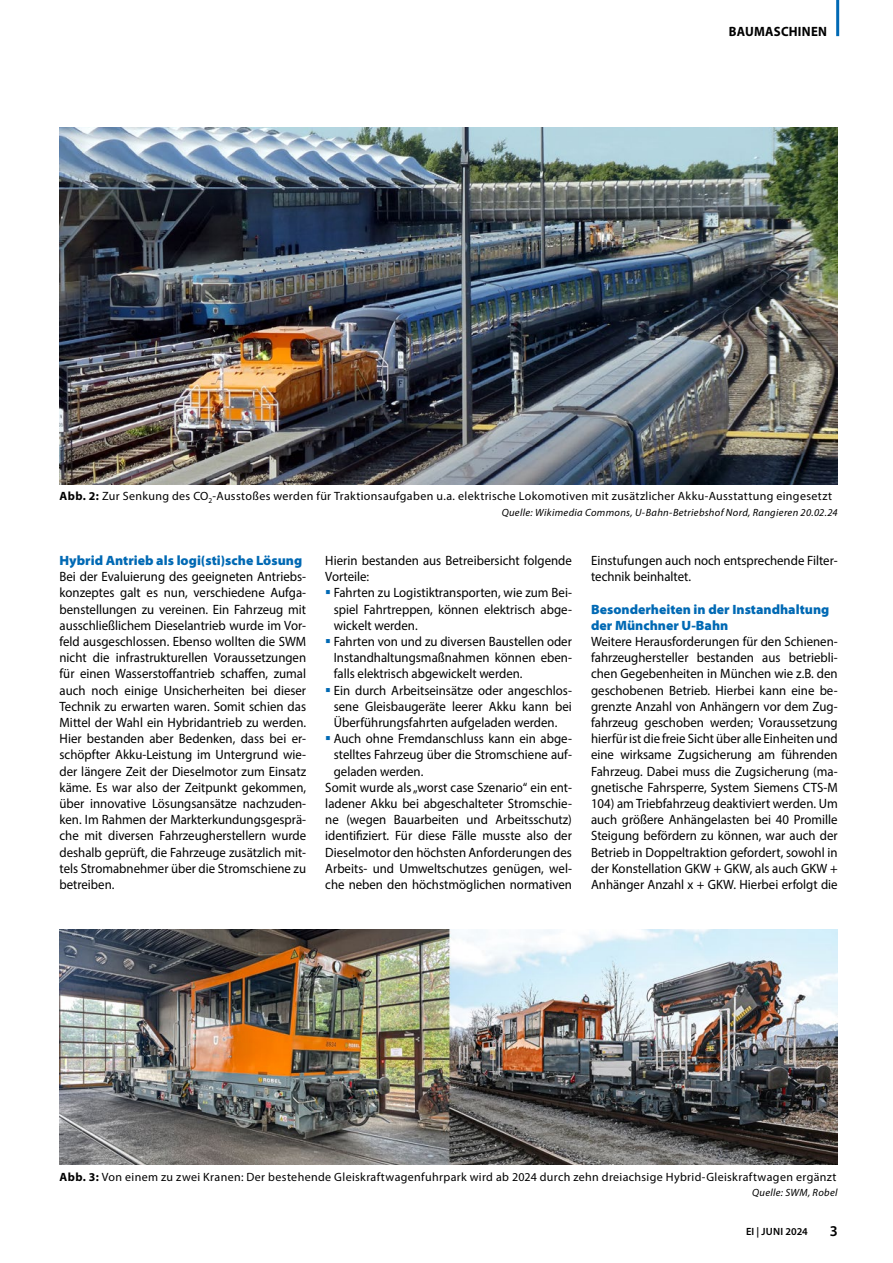
<style>
.page{position:relative;width:893px;height:1263px;background:#fff}
.page>*{position:absolute;margin:0;border:0;box-sizing:border-box;transform-origin:0 0}
.t1{font:600 15px "Myriad Pro";color:#000}
.t2{font:13.5px/16.2px "Myriad Pro";color:#000;text-align:justify;scale:.95 1}
.t3{font:900 semi-expanded 13.5px/16.2px "Myriad Pro";color:#0069b4;scale:.95 1}
.t4{font:700 13.5px "Myriad Pro";letter-spacing:.02em;color:#000;scale:.95 1}
.t5{font:12px "Myriad Pro";letter-spacing:.03em;color:#000}
.t6{font:italic 10.5px "Myriad Pro";letter-spacing:.03em;color:#000}
.t7{font:600 10.5px "Myriad Pro";color:#000}
.s1{font-weight:700}
</style>
<div class="page">
<hr style="left:836px;top:0;width:3px;height:36px;background:#0069b4">
<img style="left:60px;top:128px;width:778px;height:356px">
<img style="left:60px;top:929px;width:778px;height:235px">
<p class="t4" style="left:729px;top:23px;width:105px">BAUMASCHINEN</p>
<p class="t5" style="left:60px;top:489px;width:774px"><span class="s1">Abb. 2:</span> Zur Senkung des CO<sub>2</sub>-Ausstoßes werden für Traktionsaufgaben u.a. elektrische Lokomotiven mit zusätzlicher Akku-Ausstattung eingesetzt</p>
<p class="t6" style="left:502px;top:506px;width:338px">Quelle: Wikimedia Commons, U-Bahn-Betriebshof Nord, Rangieren 20.02.24</p>
<p class="t3" style="left:60px;top:552px;width:257px">Hybrid Antrieb als logi(sti)sche Lösung</p>
<p class="t2" style="left:60px;top:568px;width:261px">Bei der Evaluierung des geeigneten Antriebs&shy;konzeptes galt es nun, verschiedene Aufga&shy;benstellungen zu vereinen. Ein Fahrzeug mit ausschließlichem Dieselantrieb wurde im Vor&shy;feld ausgeschlossen. Ebenso wollten die SWM nicht die infrastrukturellen Voraussetzungen für einen Wasserstoffantrieb schaffen, zumal auch noch einige Unsicherheiten bei dieser Technik zu erwarten waren. Somit schien das Mittel der Wahl ein Hybridantrieb zu werden.<br>Hier bestanden aber Bedenken, dass bei er&shy;schöpfter Akku-Leistung im Untergrund wie&shy;der längere Zeit der Dieselmotor zum Einsatz käme. Es war also der Zeitpunkt gekommen, über innovative Lösungsansätze nachzuden&shy;ken. Im Rahmen der Markterkundungsgesprä&shy;che mit diversen Fahrzeugherstellern wurde deshalb geprüft, die Fahrzeuge zusätzlich mit&shy;tels Stromabnehmer über die Stromschiene zu betreiben.</p>
<p class="t2" style="left:325px;top:552px;width:261px">Hierin bestanden aus Betreibersicht folgende<br>Vorteile:</p>
<p class="t2" style="left:334px;top:585px;width:252px">Fahrten zu Logistiktransporten, wie zum Bei-</p>
<p class="t2" style="left:334px;top:601px;width:252px">spiel Fahrtreppen, können elektrisch abge-</p>
<p class="t2" style="left:334px;top:617px;width:90px">wickelt werden.</p>
<p class="t2" style="left:334px;top:633px;width:252px">Fahrten von und zu diversen Baustellen oder</p>
<p class="t2" style="left:334px;top:649px;width:252px">Instandhaltungsmaßnahmen können eben-</p>
<p class="t2" style="left:334px;top:666px;width:200px">falls elektrisch abgewickelt werden.</p>
<p class="t2" style="left:334px;top:682px;width:252px">Ein durch Arbeitseinsätze oder angeschlos-</p>
<p class="t2" style="left:334px;top:698px;width:252px">sene Gleisbaugeräte leerer Akku kann bei</p>
<p class="t2" style="left:334px;top:714px;width:237px">Überführungsfahrten aufgeladen werden.</p>
<p class="t2" style="left:334px;top:730px;width:252px">Auch ohne Fremdanschluss kann ein abge-</p>
<p class="t2" style="left:334px;top:747px;width:252px">stelltes Fahrzeug über die Stromschiene auf-</p>
<p class="t2" style="left:334px;top:763px;width:96px">geladen werden.</p>
<p class="t2" style="left:325px;top:779px;width:261px">Somit wurde als „worst case Szenario“ ein ent-</p>
<p class="t2" style="left:325px;top:795px;width:261px">ladener Akku bei abgeschalteter Stromschie-</p>
<p class="t2" style="left:325px;top:811px;width:261px">ne (wegen Bauarbeiten und Arbeitsschutz)</p>
<p class="t2" style="left:325px;top:828px;width:261px">identifiziert. Für diese Fälle musste also der</p>
<p class="t2" style="left:325px;top:844px;width:261px">Dieselmotor den höchsten Anforderungen des</p>
<p class="t2" style="left:325px;top:860px;width:261px">Arbeits- und Umweltschutzes genügen, wel-</p>
<p class="t2" style="left:325px;top:876px;width:261px">che neben den höchstmöglichen normativen</p>
<p class="t2" style="left:591px;top:552px;width:261px">Einstufungen auch noch entsprechende Filter&shy;technik beinhaltet.</p>
<p class="t3" style="left:591px;top:601px;width:252px">Besonderheiten in der Instandhaltung der Münchner U-Bahn</p>
<p class="t2" style="left:591px;top:633px;width:261px">Weitere Herausforderungen für den Schienen&shy;fahrzeughersteller bestanden aus betriebli&shy;chen Gegebenheiten in München wie z.B. den geschobenen Betrieb. Hierbei kann eine be&shy;grenzte Anzahl von Anhängern vor dem Zug&shy;fahrzeug geschoben werden; Voraussetzung hierfür ist die freie Sicht über alle Einheiten und eine wirksame Zugsicherung am führenden Fahrzeug. Dabei muss die Zugsicherung (ma&shy;gnetische Fahrsperre, System Siemens CTS-M 104) am Triebfahrzeug deaktiviert werden. Um auch größere Anhängelasten bei 40 Promille Steigung befördern zu können, war auch der Betrieb in Doppeltraktion gefordert, sowohl in der Konstellation GKW + GKW, als auch GKW + Anhänger Anzahl x + GKW. Hierbei erfolgt die</p>
<p class="t5" style="left:60px;top:1169px;width:779px"><span class="s1">Abb. 3:</span> Von einem zu zwei Kranen: Der bestehende Gleiskraftwagenfuhrpark wird ab 2024 durch zehn dreiachsige Hybrid-Gleiskraftwagen ergänzt</p>
<p class="t6" style="left:752px;top:1186px;width:87px">Quelle: SWM, Robel</p>
<p class="t7" style="left:746px;top:1225px;width:63px">EI | JUNI 2024</p>
<p class="t1" style="left:830px;top:1221px;width:10px">3</p>
</div>
